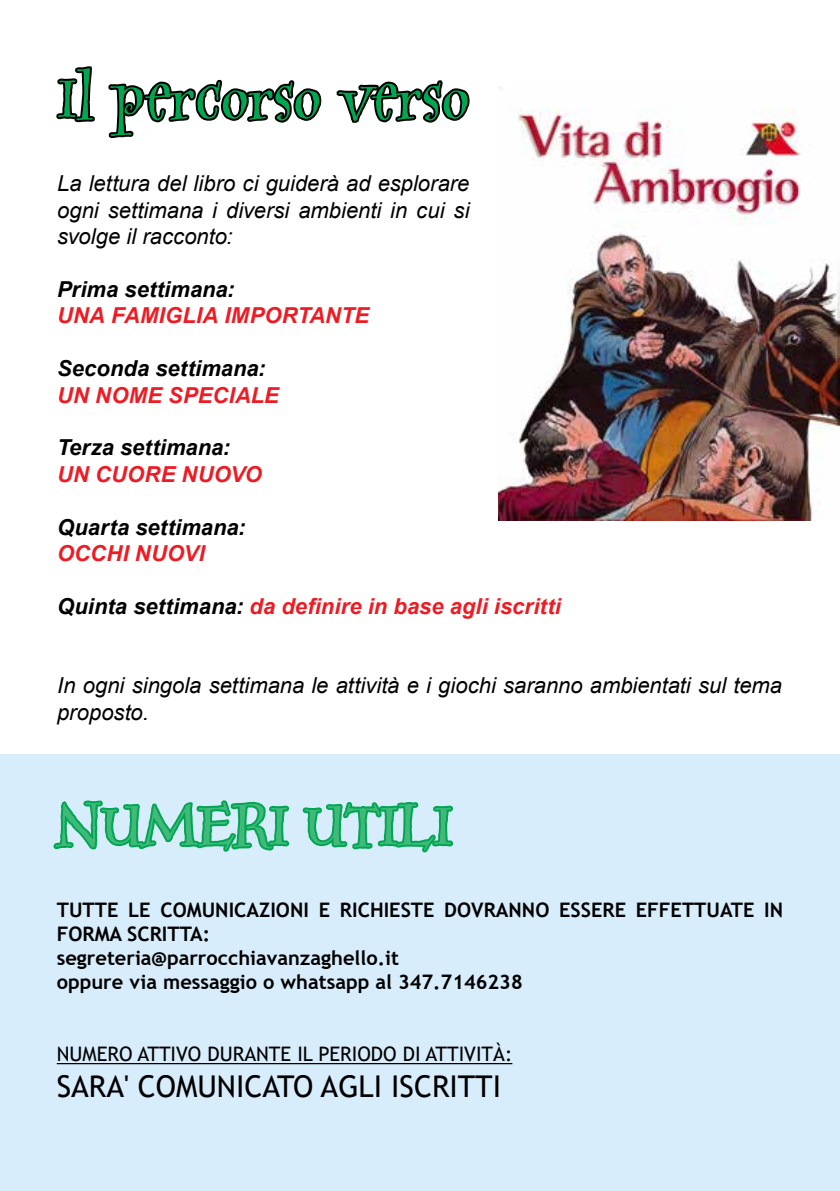
<style>
.page{position:relative;width:840px;height:1191px;background:#fff}
.page>*{position:absolute;margin:0;border:0;box-sizing:border-box;transform-origin:0 0}
.t1{font:700 60px "Hogwarts Wizard";color:#00a651}
.t2{font:700 60px "Hogwarts Wizard";color:#41b97a}
.t3{font:30px "Trebuchet MS";color:#000}
.t4{font:italic 22px/26.4px "Arial";color:#000;text-align:justify}
.t5{font:italic 700 22px "Arial";letter-spacing:.005em;color:#ed1c24}
.t6{font:italic 700 22px "Arial";color:#000}
.t7{font:700 20px/24px "Trebuchet MS";color:#000}
.t8{font:20px "Trebuchet MS";color:#000}
.s1{color:#000}
</style>
<div class="page">
<div style="left:0;top:754px;width:839px;height:437px;background:#d7edfb"></div>
<hr style="left:57px;top:1063px;width:455px;height:1px;background:#000">
<svg style="left:53px;top:800px;width:236px;height:52px"></svg>
<svg style="left:302px;top:802px;width:151px;height:51px"></svg>
<svg style="left:56px;top:66px;width:39px;height:57px"></svg>
<svg style="left:108px;top:79px;width:214px;height:59px"></svg>
<svg style="left:336px;top:80px;width:134px;height:43px"></svg>
<img style="left:498px;top:87px;width:341px;height:434px">
<h1 class="t1" style="left:57px;top:64px;width:413px">Il percorso verso</h1>
<p class="t4" style="left:57px;top:171px;width:413px">La lettura del libro ci guiderà ad esplorare ogni settimana i diversi ambienti in cui si svolge il racconto:</p>
<p class="t6" style="left:57px;top:274px;width:179px">Prima settimana:</p>
<p class="t5" style="left:57px;top:301px;width:313px">UNA FAMIGLIA IMPORTANTE</p>
<p class="t6" style="left:57px;top:354px;width:210px">Seconda settimana:</p>
<p class="t5" style="left:57px;top:380px;width:223px">UN NOME SPECIALE</p>
<p class="t6" style="left:57px;top:433px;width:174px">Terza settimana:</p>
<p class="t5" style="left:57px;top:459px;width:206px">UN CUORE NUOVO</p>
<p class="t6" style="left:57px;top:512px;width:190px">Quarta settimana:</p>
<p class="t5" style="left:57px;top:538px;width:149px">OCCHI NUOVI</p>
<p class="t5" style="left:57px;top:591px;width:505px"><span class="s1">Quinta settimana:</span> da definire in base agli iscritti</p>
<p class="t4" style="left:57px;top:672px;width:726px">In ogni singola settimana le attività e i giochi saranno ambientati sul tema proposto.</p>
<h1 class="t2" style="left:57px;top:791px;width:397px">NUMERI UTILI</h1>
<p class="t7" style="left:57px;top:898px;width:727px">TUTTE LE COMUNICAZIONI E RICHIESTE DOVRANNO ESSERE EFFETTUATE IN FORMA SCRITTA:<br>segreteria@parrocchiavanzaghello.it<br>oppure via messaggio o whatsapp al 347.7146238</p>
<p class="t8" style="left:57px;top:1041px;width:457px">NUMERO ATTIVO DURANTE IL PERIODO DI ATTIVITà:</p>
<h2 class="t3" style="left:57px;top:1067px;width:445px">SARA' COMUNICATO AGLI ISCRITTI</h2>
</div>
